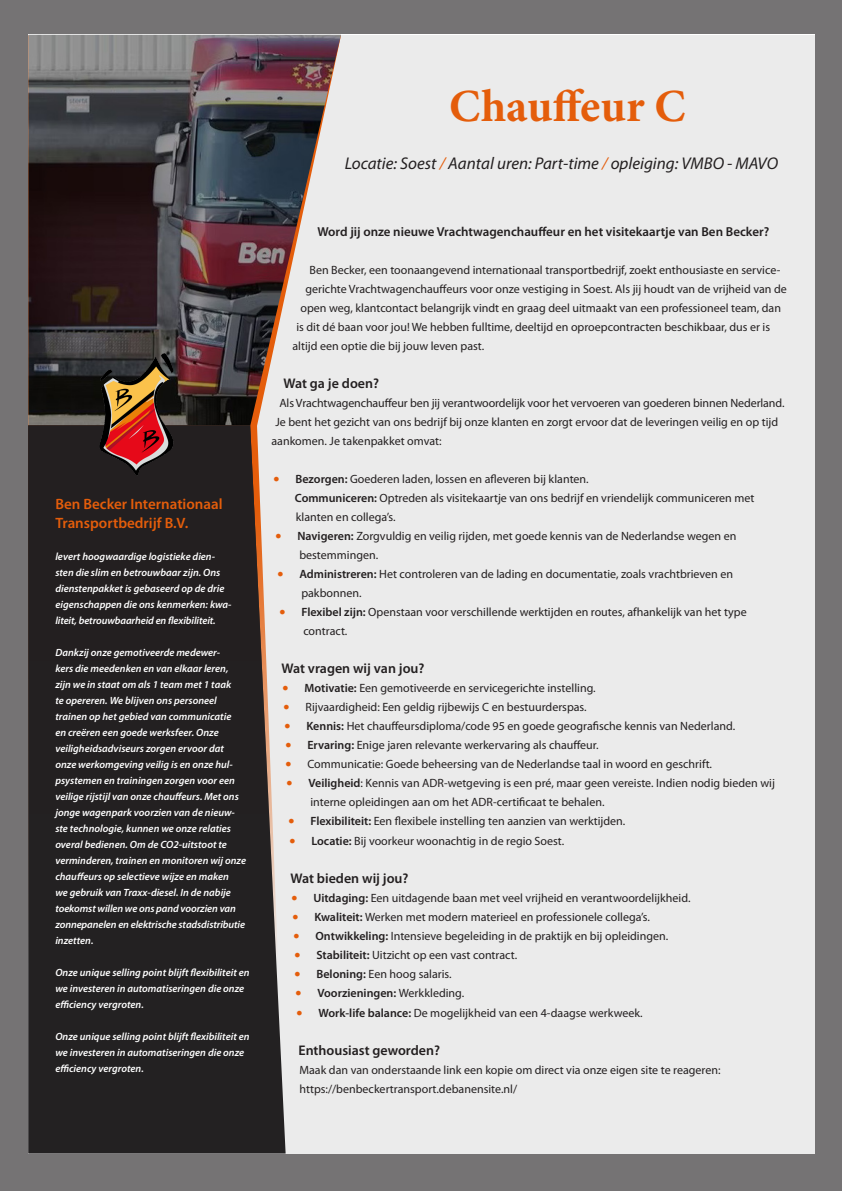
<style>
.page{position:relative;width:842px;height:1191px;background:#757374}
.page>*{position:absolute;margin:0;border:0;box-sizing:border-box;transform-origin:0 0}
.t1{font:700 46px "Minion Pro";color:#e45d0b}
.t2{font:italic 17px "Myriad Pro";color:#231f20}
.t3{font:600 15px "Myriad Pro";color:#e45d0b}
.t4{font:600 14px "Myriad Pro";color:#231f20}
.t5{font:600 13px "Myriad Pro";color:#231f20}
.t6{font:12px/19px "Myriad Pro";color:#231f20}
.t7{font:600 12px "Myriad Pro";color:#231f20}
.t8{font:italic 600 10.5px/16px "Myriad Pro";color:#fff}
.s1{color:#e45d0b}
.s2{font-weight:600}
.s3{font-weight:400}
</style>
<div class="page">
<div style="left:28px;top:35px;width:786px;height:1118px;background:#ebebeb"></div>
<img style="left:28px;top:35px;width:313px;height:390px">
<svg style="left:28px;top:425px;width:258px;height:728px;background:#302c2c"></svg>
<img style="left:82px;top:349px;width:108px;height:132px">
<p class="t3" style="left:55px;top:494px;width:169px">Ben Becker Internationaal</p>
<p class="t3" style="left:55px;top:513px;width:134px">Transportbedrijf B.V.</p>
<p class="t8" style="left:55px;top:548px;width:177px">levert hoogwaardige logistieke dien&shy;sten die slim en betrouwbaar zijn. Ons dienstenpakket is gebaseerd op de drie eigenschappen die ons kenmerken: kwa&shy;liteit, betrouwbaarheid en flexibiliteit.</p>
<p class="t8" style="left:55px;top:644px;width:192px">Dankzij onze gemotiveerde medewer-<br>kers die meedenken en van elkaar leren, zijn we in staat om als 1 team met 1 taak<br>te opereren. We blijven ons personeel trainen op het gebied van communicatie<br>en creëren een goede werksfeer. Onze veiligheidsadviseurs zorgen ervoor dat onze werkomgeving veilig is en onze hul&shy;psystemen en trainingen zorgen voor een veilige rijstijl van onze chauffeurs. Met ons jonge wagenpark voorzien van de nieuw&shy;ste technologie, kunnen we onze relaties overal bedienen. Om de CO2-uitstoot te verminderen, trainen en monitoren wij onze chauffeurs op selectieve wijze en maken<br>we gebruik van Traxx-diesel. In de nabije toekomst willen we ons pand voorzien van zonnepanelen en elektrische stadsdistributie inzetten.</p>
<p class="t8" style="left:55px;top:964px;width:196px">Onze unique selling point blijft flexibiliteit en we investeren in automatiseringen die onze efficiency vergroten.</p>
<p class="t8" style="left:55px;top:1028px;width:196px">Onze unique selling point blijft flexibiliteit en we investeren in automatiseringen die onze efficiency vergroten.</p>
<p class="t1" style="left:449px;top:74px;width:238px">Chauffeur C</p>
<p class="t2" style="left:345px;top:153px;width:435px">Locatie: Soest <span class="s1">/</span> Aantal uren: Part-time <span class="s1">/</span> opleiging: VMBO - MAVO</p>
<p class="t5" style="left:317px;top:224px;width:453px">Word jij onze nieuwe Vrachtwagenchauffeur en het visitekaartje van Ben Becker?</p>
<p class="t6" style="left:309px;top:260px;width:472px">Ben Becker, een toonaangevend internationaal transportbedrijf, zoekt enthousiaste en service-</p>
<p class="t6" style="left:305px;top:279px;width:483px">gerichte Vrachtwagenchauffeurs voor onze vestiging in Soest. Als jij houdt van de vrijheid van de</p>
<p class="t6" style="left:300px;top:298px;width:482px">open weg, klantcontact belangrijk vindt en graag deel uitmaakt van een professioneel team, dan</p>
<p class="t6" style="left:296px;top:317px;width:475px">is dit dé baan voor jou! We hebben fulltime, deeltijd en oproepcontracten beschikbaar, dus er is</p>
<p class="t6" style="left:292px;top:336px;width:193px">altijd een optie die bij jouw leven past.</p>
<p class="t4" style="left:283px;top:375px;width:97px">Wat ga je doen?</p>
<p class="t6" style="left:279px;top:393px;width:507px">Als Vrachtwagenchauffeur ben jij verantwoordelijk voor het vervoeren van goederen binnen Nederland.</p>
<p class="t6" style="left:275px;top:412px;width:504px">Je bent het gezicht van ons bedrijf bij onze klanten en zorgt ervoor dat de leveringen veilig en op tijd</p>
<p class="t6" style="left:271px;top:431px;width:172px">aankomen. Je takenpakket omvat:</p>
<p class="t6" style="left:273px;top:469px;width:317px"><span class="s1">●</span> <span class="s2">Bezorgen:</span> Goederen laden, lossen en afleveren bij klanten.</p>
<p class="t6" style="left:295px;top:488px;width:461px"><span class="s2">Communiceren:</span> Optreden als visitekaartje van ons bedrijf en vriendelijk communiceren met</p>
<p class="t6" style="left:296px;top:507px;width:101px">klanten en collega’s.</p>
<p class="t6" style="left:275px;top:526px;width:462px"><span class="s1">●</span> <span class="s2">Navigeren:</span> Zorgvuldig en veilig rijden, met goede kennis van de Nederlandse wegen en</p>
<p class="t6" style="left:299px;top:545px;width:80px">bestemmingen.</p>
<p class="t6" style="left:277px;top:564px;width:457px"><span class="s1">●</span> <span class="s2">Administreren:</span> Het controleren van de lading en documentatie, zoals vrachtbrieven en</p>
<p class="t6" style="left:301px;top:583px;width:62px">pakbonnen.</p>
<p class="t6" style="left:279px;top:602px;width:469px"><span class="s1">●</span> <span class="s2">Flexibel zijn:</span> Openstaan voor verschillende werktijden en routes, afhankelijk van het type</p>
<p class="t6" style="left:303px;top:621px;width:46px">contract.</p>
<p class="t4" style="left:281px;top:660px;width:145px">Wat vragen wij van jou?</p>
<p class="t6" style="left:282px;top:678px;width:315px"><span class="s1">●</span> <span class="s2">Motivatie:</span> Een gemotiveerde en servicegerichte instelling.</p>
<p class="t6" style="left:283px;top:697px;width:305px"><span class="s1">●</span> Rijvaardigheid: Een geldig rijbewijs C en bestuurderspas.</p>
<p class="t6" style="left:284px;top:716px;width:452px"><span class="s1">●</span> <span class="s2">Kennis:</span> Het chauffeursdiploma/code 95 en goede geografische kennis van Nederland.</p>
<p class="t6" style="left:285px;top:735px;width:315px"><span class="s1">●</span> <span class="s2">Ervaring:</span> Enige jaren relevante werkervaring als chauffeur.</p>
<p class="t6" style="left:285px;top:754px;width:428px"><span class="s1">●</span> Communicatie: Goede beheersing van de Nederlandse taal in woord en geschrift.</p>
<p class="t6" style="left:310px;top:773px;width:466px;text-indent:-24px"><span class="s1">●</span> <span class="s2">Veiligheid</span>: Kennis van ADR-wetgeving is een pré, maar geen vereiste. Indien nodig bieden wij interne opleidingen aan om het ADR-certificaat te behalen.</p>
<p class="t6" style="left:288px;top:811px;width:338px"><span class="s1">●</span> <span class="s2">Flexibiliteit:</span> Een flexibele instelling ten aanzien van werktijden.</p>
<p class="t6" style="left:289px;top:830px;width:276px"><span class="s1">●</span> <span class="s2">Locatie:</span> Bij voorkeur woonachtig in de regio Soest.</p>
<p class="t4" style="left:290px;top:869px;width:120px">Wat bieden wij jou?</p>
<p class="t6" style="left:291px;top:887px;width:401px"><span class="s1">●</span> <span class="s2">Uitdaging:</span> Een uitdagende baan met veel vrijheid en verantwoordelijkheid.</p>
<p class="t6" style="left:292px;top:906px;width:359px"><span class="s1">●</span> <span class="s2">Kwaliteit:</span> Werken met modern materieel en professionele collega’s.</p>
<p class="t6" style="left:293px;top:925px;width:376px"><span class="s1">●</span> <span class="s2">Ontwikkeling:</span> Intensieve begeleiding in de praktijk en bij opleidingen.</p>
<p class="t6" style="left:294px;top:944px;width:224px"><span class="s1">●</span> <span class="s2">Stabiliteit:</span> Uitzicht op een vast contract.</p>
<p class="t6" style="left:294px;top:963px;width:159px"><span class="s1">●</span> <span class="s2">Beloning:</span> Een hoog salaris.</p>
<p class="t7" style="left:295px;top:985px;width:170px"><span class="s1">●</span> Voorzieningen: <span class="s3">Werkkleding.</span></p>
<p class="t6" style="left:296px;top:1002px;width:348px"><span class="s1">●</span> <span class="s2">Work-life balance:</span> De mogelijkheid van een 4-daagse werkweek.</p>
<p class="t4" style="left:298px;top:1041px;width:143px">Enthousiast geworden?</p>
<p class="t6" style="left:299px;top:1059px;width:423px">Maak dan van onderstaande link een kopie om direct via onze eigen site te reageren:</p>
<p class="t6" style="left:299px;top:1078px;width:219px">https://benbeckertransport.debanensite.nl/</p>
</div>
